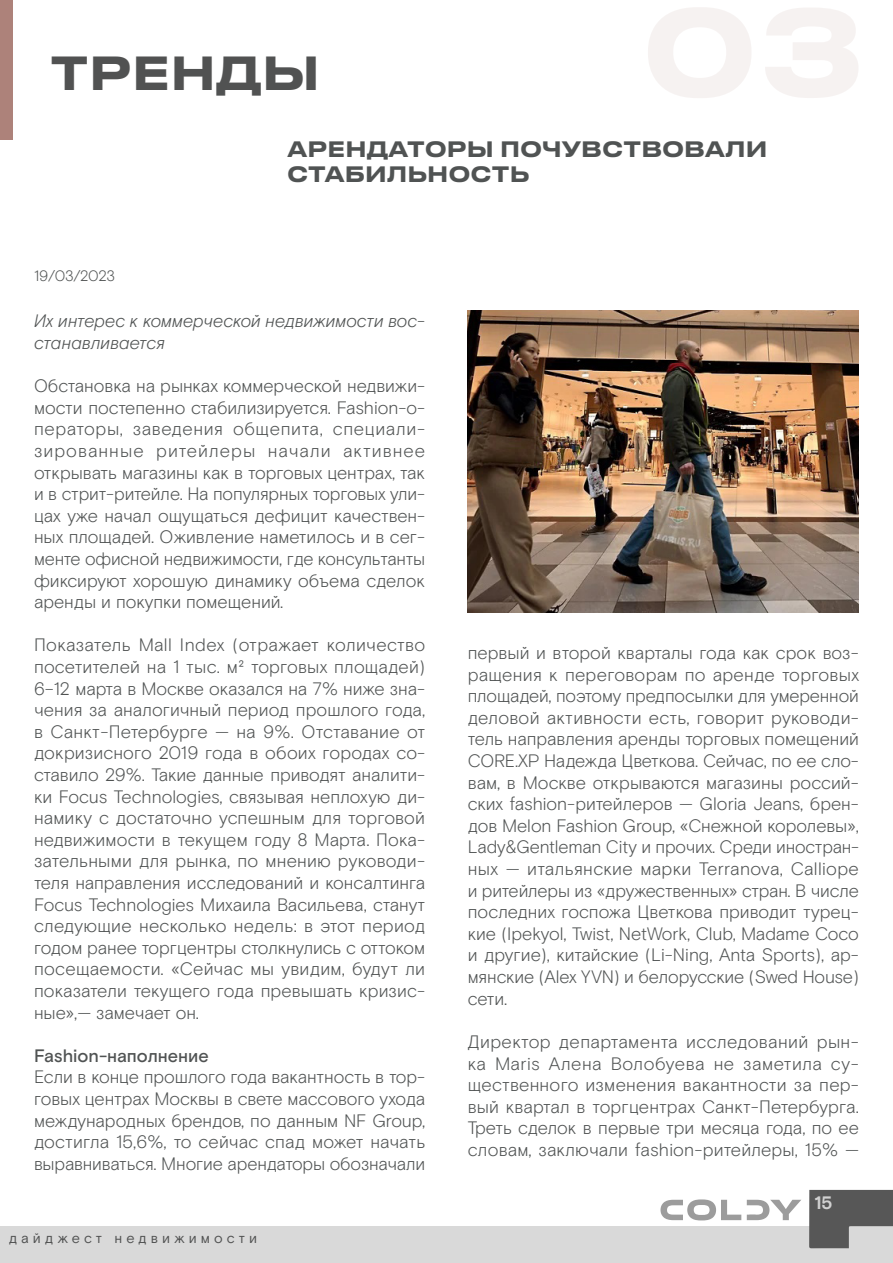
<style>
.page{position:relative;width:893px;height:1263px;background:#fff}
.page>*{position:absolute;margin:0;border:0;box-sizing:border-box;transform-origin:0 0}
.t1{font:500 45px "Druk Text Wide Cy";color:#515252}
.t2{font:500 21px/25.2px "Druk Text Wide Cy";color:#505353}
.t3{font:300 18px/21.6px "Basis Grotesque Pro";letter-spacing:-.005em;color:#505353;text-align:justify}
.t4{font:italic 300 18px/21.6px "Basis Grotesque Pro";letter-spacing:-.005em;color:#505353}
.t5{font:500 18px "Basis Grotesque Pro";letter-spacing:-.005em;color:#505353}
.t6{font:700 18px "Basis Grotesque Pro";color:#d1d1d1}
.t7{font:300 15px "Basis Grotesque Pro";letter-spacing:-.025em;color:#505353}
.t8{font:14.25px "Basis Grotesque Pro";letter-spacing:.28em;color:#515252}
</style>
<div class="page">
<div style="left:0;top:1226px;width:893px;height:37px;background:#d9d9d9"></div>
<svg style="left:660px;top:1199px;width:81px;height:21px"></svg>
<svg style="left:747px;top:1200px;width:54px;height:20px"></svg>
<svg style="left:809px;top:1190px;width:84px;height:58px"></svg>
<div style="left:0;top:0;width:13px;height:139px;background:#ad827a"></div>
<img style="left:468px;top:310px;width:391px;height:302px">
<h1 class="t1" style="left:50px;top:34px;width:272px">ТРЕНДЫ</h1>
<p class="t2" style="left:287px;top:134px;width:482px">АРЕНДАТОРЫ ПОЧУВСТВОВАЛИ<br>СТАБИЛЬНОСТЬ</p>
<p class="t7" style="left:34px;top:267px;width:83px">19/03/2023</p>
<p class="t4" style="left:34px;top:310px;width:393px">Их интерес к коммерческой недвижимости вос&shy;станавливается</p>
<p class="t3" style="left:34px;top:375px;width:393px">Обстановка на рынках коммерческой недвижи&shy;мости постепенно стабилизируется. Fashion-о&shy;ператоры, заведения общепита, специали&shy;зированные ритейлеры начали активнее открывать магазины как в торговых центрах, так и в стрит-ритейле. На популярных торговых ули&shy;цах уже начал ощущаться дефицит качествен&shy;ных площадей. Оживление наметилось и в сег&shy;менте офисной недвижимости, где консультанты фиксируют хорошую динамику объема сделок аренды и покупки помещений.</p>
<p class="t3" style="left:34px;top:634px;width:393px">Показатель Mall Index (отражает количество посетителей на 1 тыс. м² торговых площадей)<br>6–12 марта в Москве оказался на 7% ниже зна&shy;чения за аналогичный период прошлого года, в Санкт-Петербурге — на 9%. Отставание от докризисного 2019 года в обоих городах со&shy;ставило 29%. Такие данные приводят аналити&shy;ки Focus Technologies, связывая неплохую ди&shy;намику с достаточно успешным для торговой недвижимости в текущем году 8 Марта. Пока&shy;зательными для рынка, по мнению руководи&shy;теля направления исследований и консалтинга Focus Technologies Михаила Васильева, станут следующие несколько недель: в этот период годом ранее торгцентры столкнулись с оттоком посещаемости. «Сейчас мы увидим, будут ли показатели текущего года превышать кризис&shy;ные»,— замечает он.</p>
<p class="t5" style="left:34px;top:1045px;width:176px">Fashion-наполнение</p>
<p class="t3" style="left:34px;top:1066px;width:393px">Если в конце прошлого года вакантность в тор&shy;говых центрах Москвы в свете массового ухода международных брендов, по данным NF Group, достигла 15,6%, то сейчас спад может начать выравниваться. Многие арендаторы обозначали</p>
<p class="t8" style="left:9px;top:1230px;width:250px">дайджест недвижимости</p>
<p class="t3" style="left:468px;top:642px;width:393px">первый и второй кварталы года как срок воз&shy;ращения к переговорам по аренде торговых площадей, поэтому предпосылки для умеренной деловой активности есть, говорит руководи&shy;тель направления аренды торговых помещений CORE.XP Надежда Цветкова. Сейчас, по ее сло&shy;вам, в Москве открываются магазины россий&shy;ских fashion-ритейлеров — Gloria Jeans, брен&shy;дов Melon Fashion Group, «Снежной королевы», Lady&amp;Gentleman City и прочих. Среди иностран&shy;ных — итальянские марки Terranova, Calliope и ритейлеры из «дружественных» стран. В числе последних госпожа Цветкова приводит турец&shy;кие (Ipekyol, Twist, NetWork, Club, Madame Coco и другие), китайские (Li-Ning, Anta Sports), ар&shy;мянские (Alex YVN) и белорусские (Swed House) сети.</p>
<p class="t3" style="left:468px;top:1031px;width:393px">Директор департамента исследований рын&shy;ка Maris Алена Волобуева не заметила су&shy;щественного изменения вакантности за пер&shy;вый квартал в торгцентрах Санкт-Петербурга.<br>Треть сделок в первые три месяца года, по ее словам, заключали fashion-ритейлеры, 15% —</p>
<p class="t6" style="left:814px;top:1192px;width:20px">15</p>
</div>
